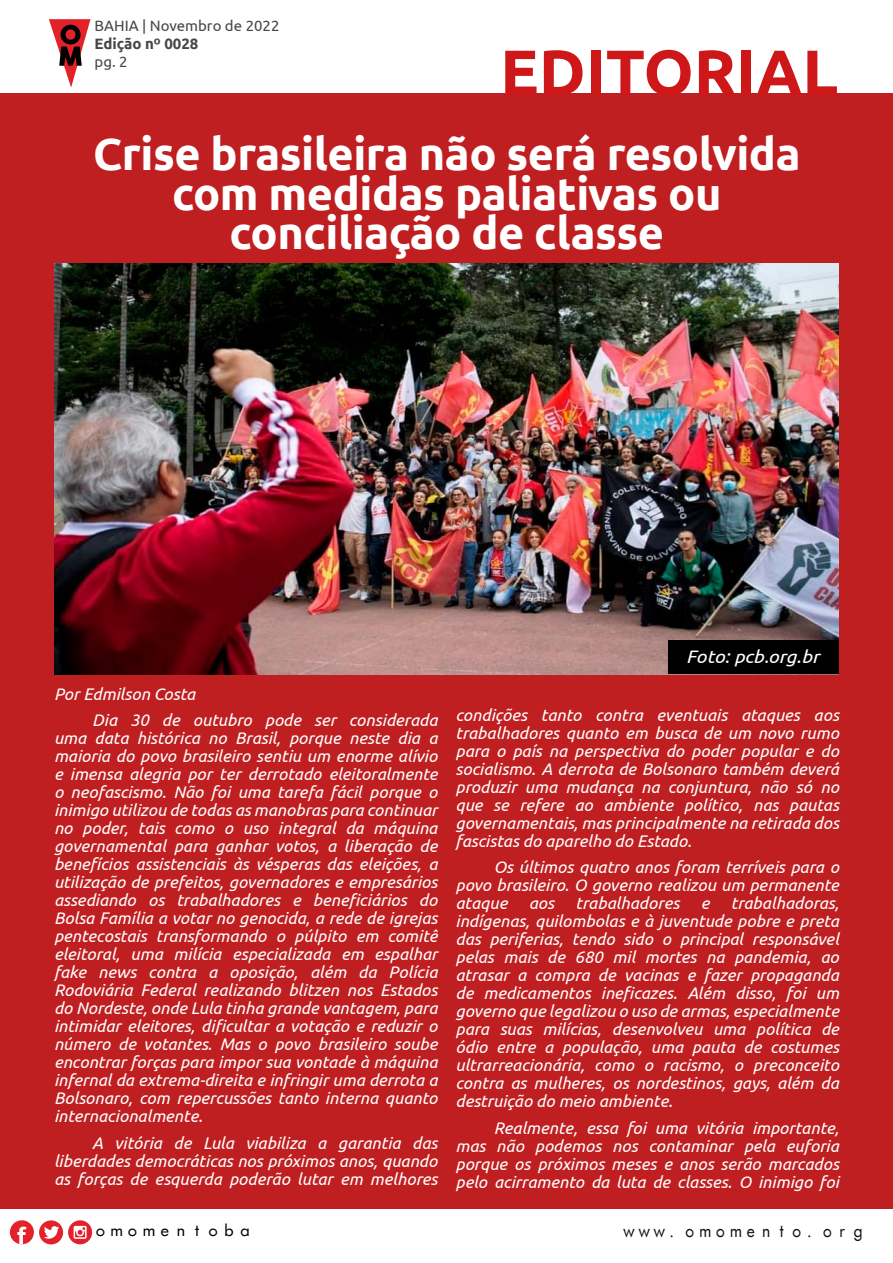
<style>
.page{position:relative;width:893px;height:1263px;background:#fff}
.page>*{position:absolute;margin:0;border:0;box-sizing:border-box;transform-origin:0 0}
.t1{font:700 63.75px "Ubuntu";color:#cd1719}
.t2{font:700 45px/39.6px "Ubuntu";letter-spacing:-.01em;color:#fff;text-align:center}
.t3{font:italic 18px "Ubuntu";color:#fff;scale:1.07 1}
.t4{font:17.4px "Futurist Fixed Width";color:#12110c;scale:.88 1}
.t5{font:italic 16.8px/18px "Ubuntu";color:#fff;text-align:justify}
.t6{font:15.9px "Futurist Fixed Width";color:#000}
.t7{font:15px "Ubuntu";color:#474746}
.t8{font:700 15px "Ubuntu";color:#474746}
</style>
<div class="page">
<svg style="left:49px;top:19px;width:42px;height:69px"></svg>
<svg style="left:10px;top:1220px;width:24px;height:24px"></svg>
<div style="left:39px;top:1220px;width:24px;height:24px;background:#e2212a;border-radius:50%"></div>
<svg style="left:44px;top:1226px;width:15px;height:13px"></svg>
<div style="left:68px;top:1220px;width:24px;height:24px;background:#e2212a;border-radius:50%"></div>
<svg style="left:74px;top:1226px;width:13px;height:13px"></svg>
<div style="left:0;top:94px;width:893px;height:1115px;background:#c01f21"></div>
<img style="left:54px;top:264px;width:785px;height:410px">
<div style="left:668px;top:641px;width:171px;height:33px;background:#000"></div>
<p class="t7" style="left:95px;top:17px;width:186px">BAHIA | Novembro de 2022</p>
<p class="t8" style="left:95px;top:35px;width:105px">Edição nº 0028</p>
<p class="t7" style="left:95px;top:53px;width:35px">pg. 2</p>
<h1 class="t1" style="left:500px;top:34px;width:339px">EDITORIAL</h1>
<h2 class="t2" style="left:93px;top:133px;width:709px">Crise brasileira não será resolvida com medidas paliativas ou conciliação de classe</h2>
<p class="t5" style="left:92px;top:680px;width:347px;line-height:26.5px;text-indent:-38px">Por Edmilson Costa<br>Dia 30 de outubro pode ser considerada</p>
<p class="t5" style="left:54px;top:729px;width:385px">uma data histórica no Brasil, porque neste dia a maioria do povo brasileiro sentiu um enorme alívio e imensa alegria por ter derrotado eleitoralmente o neofascismo. Não foi uma tarefa fácil porque o inimigo utilizou de todas as manobras para continuar no poder, tais como o uso integral da máquina governamental para ganhar votos, a liberação de benefícios assistenciais às vésperas das eleições, a utilização de prefeitos, governadores e empresários assediando os trabalhadores e beneficiários do Bolsa Família a votar no genocida, a rede de igrejas pentecostais transformando o púlpito em comitê eleitoral, uma milícia especializada em espalhar fake news contra a oposição, além da Polícia Rodoviária Federal realizando blitzen nos Estados do Nordeste, onde Lula tinha grande vantagem, para intimidar eleitores, dificultar a votação e reduzir o número de votantes. Mas o povo brasileiro soube encontrar forças para impor sua vontade à máquina infernal da extrema-direita e infringir uma derrota a Bolsonaro, com repercussões tanto interna quanto internacionalmente.</p>
<p class="t5" style="left:54px;top:1133px;width:385px;text-indent:38px">A vitória de Lula viabiliza a garantia das liberdades democráticas nos próximos anos, quando as forças de esquerda poderão lutar em melhores</p>
<p class="t3" style="left:686px;top:645px;width:126px">Foto: pcb.org.br</p>
<p class="t5" style="left:455px;top:705px;width:385px">condições tanto contra eventuais ataques aos trabalhadores quanto em busca de um novo rumo para o país na perspectiva do poder popular e do socialismo. A derrota de Bolsonaro também deverá produzir uma mudança na conjuntura, não só no que se refere ao ambiente político, nas pautas governamentais, mas principalmente na retirada dos fascistas do aparelho do Estado.</p>
<p class="t5" style="left:455px;top:858px;width:385px;text-indent:38px">Os últimos quatro anos foram terríveis para o povo brasileiro. O governo realizou um permanente ataque</p>
<p class="t5" style="left:455px;top:894px;width:385px;text-indent:275px">trabalhadoras, indígenas, quilombolas e à juventude pobre e preta das periferias, tendo sido o principal responsável pelas mais de 680 mil mortes na pandemia, ao atrasar a compra de vacinas e fazer propaganda de medicamentos ineficazes. Além disso, foi um governo que legalizou o uso de armas, especialmente para suas milícias, desenvolveu uma política de ódio entre a população, uma pauta de costumes ultrarreacionária, como o racismo, o preconceito contra as mulheres, os nordestinos, gays, além da destruição do meio ambiente.</p>
<p class="t5" style="left:455px;top:1118px;width:385px;text-indent:38px">Realmente, essa foi uma vitória importante, mas não podemos nos contaminar pela euforia porque os próximos meses e anos serão marcados pelo acirramento da luta de classes. O inimigo foi</p>
<p class="t5" style="left:529px;top:894px;width:27px">aos</p>
<p class="t5" style="left:576px;top:894px;width:105px">trabalhadores</p>
<p class="t5" style="left:701px;top:894px;width:10px">e</p>
<p class="t6" style="left:92px;top:1219px;width:162px">omomentoba</p>
<p class="t4" style="left:621px;top:1219px;width:279px">www.omomento.org</p>
</div>
